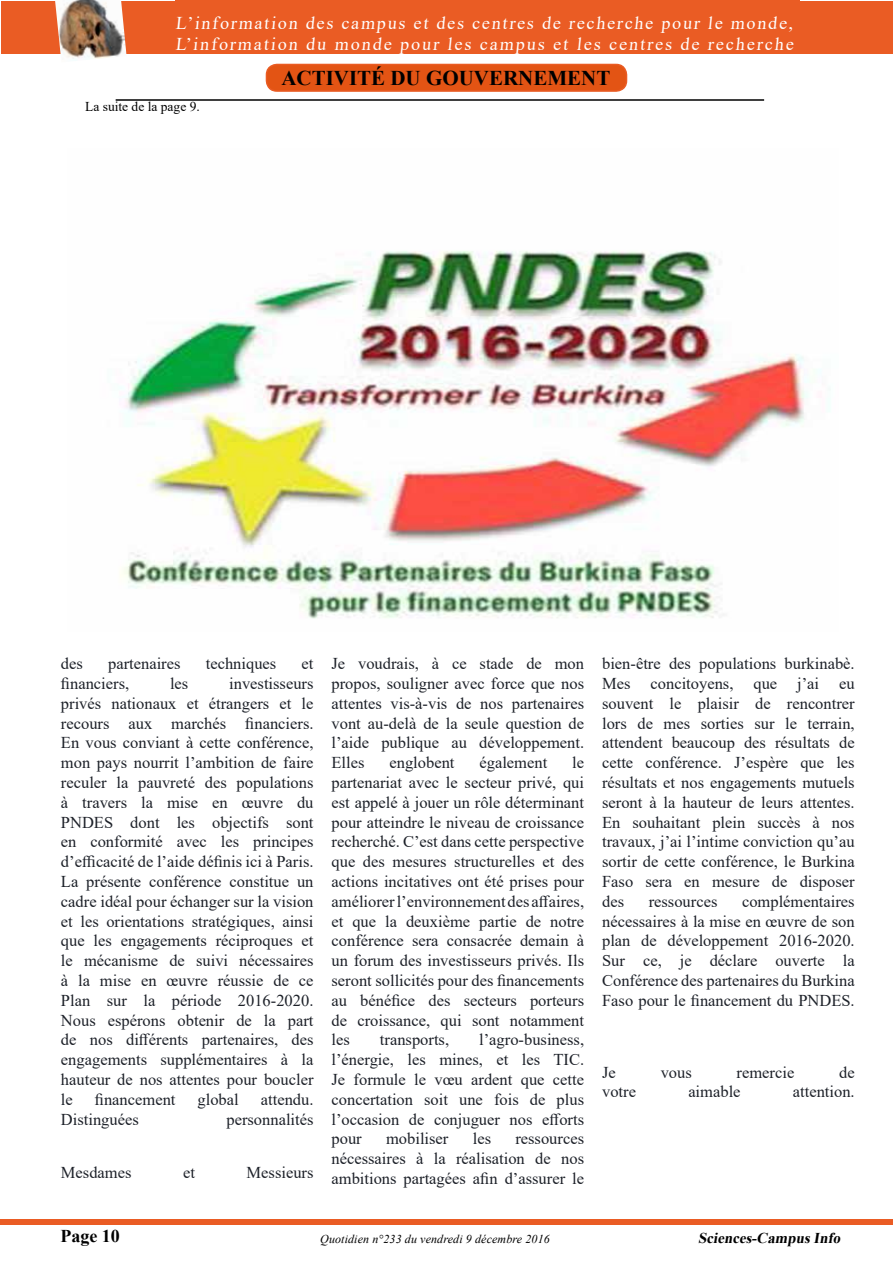
<style>
.page{position:relative;width:893px;height:1263px;background:#fff}
.page>*{position:absolute;margin:0;border:0;box-sizing:border-box;transform-origin:0 0}
.t1{font:700 21px "Times New Roman";color:#000}
.t2{font:18px/21.6px "Times New Roman";letter-spacing:.105em;color:#fff}
.t3{font:700 18px "Times New Roman";color:#000}
.t4{font:16.5px/19.8px "Times New Roman";color:#1d2129;text-align:justify}
.t5{font:italic 700 15px "Times New Roman";color:#000}
.t6{font:13.5px "Times New Roman";color:#000}
.t7{font:italic 12px "Times New Roman";letter-spacing:.01em;color:#000}
</style>
<div class="page">
<div style="left:1px;top:1219px;width:892px;height:6px;background:#ea5c24"></div>
<hr style="left:116px;top:99px;width:648px;height:2px;background:#000">
<div style="left:266px;top:64px;width:360px;height:27px;background:#e35414;border-radius:10px"></div>
<div style="left:266px;top:64px;width:361px;height:28px;border:2px solid #ea5c24;border-radius:10px"></div>
<div style="left:1px;top:1px;width:892px;height:53px;background:#ea5c24"></div>
<img style="left:55px;top:0;width:72px;height:61px">
<div style="left:175px;top:0;width:625px;height:53px;background:#ea5c24"></div>
<img style="left:119px;top:251px;width:711px;height:368px">
<p class="t2" style="left:175px;top:11px;width:622px">L’information des campus et des centres de recherche pour le monde,<br>L’information du monde pour les campus et les centres de recherche</p>
<p class="t6" style="left:85px;top:97px;width:116px">La suite de la page 9.</p>
<p class="t1" style="left:281px;top:63px;width:331px">ACTIVITÉ DU GOUVERNEMENT</p>
<p class="t4" style="left:61px;top:653px;width:23px">des</p>
<p class="t4" style="left:108px;top:653px;width:74px">partenaires</p>
<p class="t4" style="left:206px;top:653px;width:72px">techniques</p>
<p class="t4" style="left:302px;top:653px;width:13px">et</p>
<p class="t4" style="left:61px;top:673px;width:70px">financiers,</p>
<p class="t4" style="left:170px;top:673px;width:20px">les</p>
<p class="t4" style="left:61px;top:673px;width:254px;text-indent:168px">investisseurs privés nationaux et étrangers et le recours aux marchés financiers.<br>En vous conviant à cette conférence, mon pays nourrit l’ambition de faire reculer la pauvreté des populations à travers la mise en œuvre du PNDES dont les objectifs sont en conformité avec les principes d’efficacité de l’aide définis ici à Paris.<br>La présente conférence constitue un cadre idéal pour échanger sur la vision et les orientations stratégiques, ainsi que les engagements réciproques et le mécanisme de suivi nécessaires à la mise en œuvre réussie de ce Plan sur la période 2016-2020.<br>Nous espérons obtenir de la part de nos différents partenaires, des engagements supplémentaires à la hauteur de nos attentes pour boucler le</p>
<p class="t4" style="left:95px;top:1089px;width:82px">financement</p>
<p class="t4" style="left:198px;top:1089px;width:43px">global</p>
<p class="t4" style="left:261px;top:1089px;width:54px">attendu.</p>
<p class="t4" style="left:61px;top:1109px;width:79px">Distinguées</p>
<p class="t4" style="left:226px;top:1109px;width:89px">personnalités</p>
<p class="t4" style="left:61px;top:1162px;width:72px">Mesdames</p>
<p class="t4" style="left:183px;top:1162px;width:13px">et</p>
<p class="t4" style="left:247px;top:1162px;width:68px">Messieurs</p>
<p class="t4" style="left:332px;top:653px;width:254px">Je voudrais, à ce stade de mon propos, souligner avec force que nos attentes vis-à-vis de nos partenaires vont au-delà de la seule question de l’aide publique au développement.<br>Elles</p>
<p class="t4" style="left:332px;top:752px;width:254px;text-indent:241px">le partenariat avec le secteur privé, qui est appelé à jouer un rôle déterminant pour atteindre le niveau de croissance recherché. C’est dans cette perspective que des mesures structurelles et des actions incitatives ont été prises pour améliorer l’environnement des affaires, et que la deuxième partie de notre conférence sera consacrée demain à un forum des investisseurs privés. Ils seront sollicités pour des financements au bénéfice des secteurs porteurs de croissance, qui sont notamment les</p>
<p class="t4" style="left:389px;top:752px;width:67px">englobent</p>
<p class="t4" style="left:479px;top:752px;width:69px">également</p>
<p class="t4" style="left:332px;top:1029px;width:254px;text-indent:148px">l’agro-business, l’énergie, les mines, et les TIC.<br>Je formule le vœu ardent que cette concertation soit une fois de plus l’occasion de conjuguer nos efforts pour</p>
<p class="t4" style="left:380px;top:1029px;width:71px">transports,</p>
<p class="t4" style="left:386px;top:1128px;width:64px">mobiliser</p>
<p class="t4" style="left:473px;top:1128px;width:20px">les</p>
<p class="t4" style="left:332px;top:1128px;width:254px;text-indent:184px">ressources nécessaires à la réalisation de nos ambitions partagées afin d’assurer le</p>
<p class="t4" style="left:602px;top:653px;width:254px">bien-être des populations burkinabè.<br>Mes concitoyens, que j’ai eu souvent le plaisir de rencontrer lors de mes sorties sur le terrain, attendent beaucoup des résultats de cette conférence. J’espère que les résultats et nos engagements mutuels seront à la hauteur de leurs attentes.<br>En souhaitant plein succès à nos travaux, j’ai l’intime conviction qu’au sortir de cette conférence, le Burkina Faso sera en mesure de disposer des</p>
<p class="t4" style="left:602px;top:891px;width:254px;text-indent:140px">complémentaires nécessaires à la mise en œuvre de son plan de développement 2016-2020.<br>Sur ce, je déclare ouverte la Conférence des partenaires du Burkina Faso pour le financement du PNDES.</p>
<p class="t4" style="left:649px;top:891px;width:70px">ressources</p>
<p class="t4" style="left:602px;top:1062px;width:15px">Je</p>
<p class="t4" style="left:661px;top:1062px;width:33px">vous</p>
<p class="t4" style="left:737px;top:1062px;width:59px">remercie</p>
<p class="t4" style="left:839px;top:1062px;width:17px">de</p>
<p class="t4" style="left:602px;top:1081px;width:35px">votre</p>
<p class="t4" style="left:688px;top:1081px;width:54px">aimable</p>
<p class="t4" style="left:793px;top:1081px;width:63px">attention.</p>
<p class="t3" style="left:60px;top:1223px;width:61px">Page 10</p>
<p class="t7" style="left:320px;top:1231px;width:231px">Quotidien n°233 du vendredi 9 décembre 2016</p>
<p class="t5" style="left:698px;top:1227px;width:147px">Sciences-CampusInfo</p>
</div>
